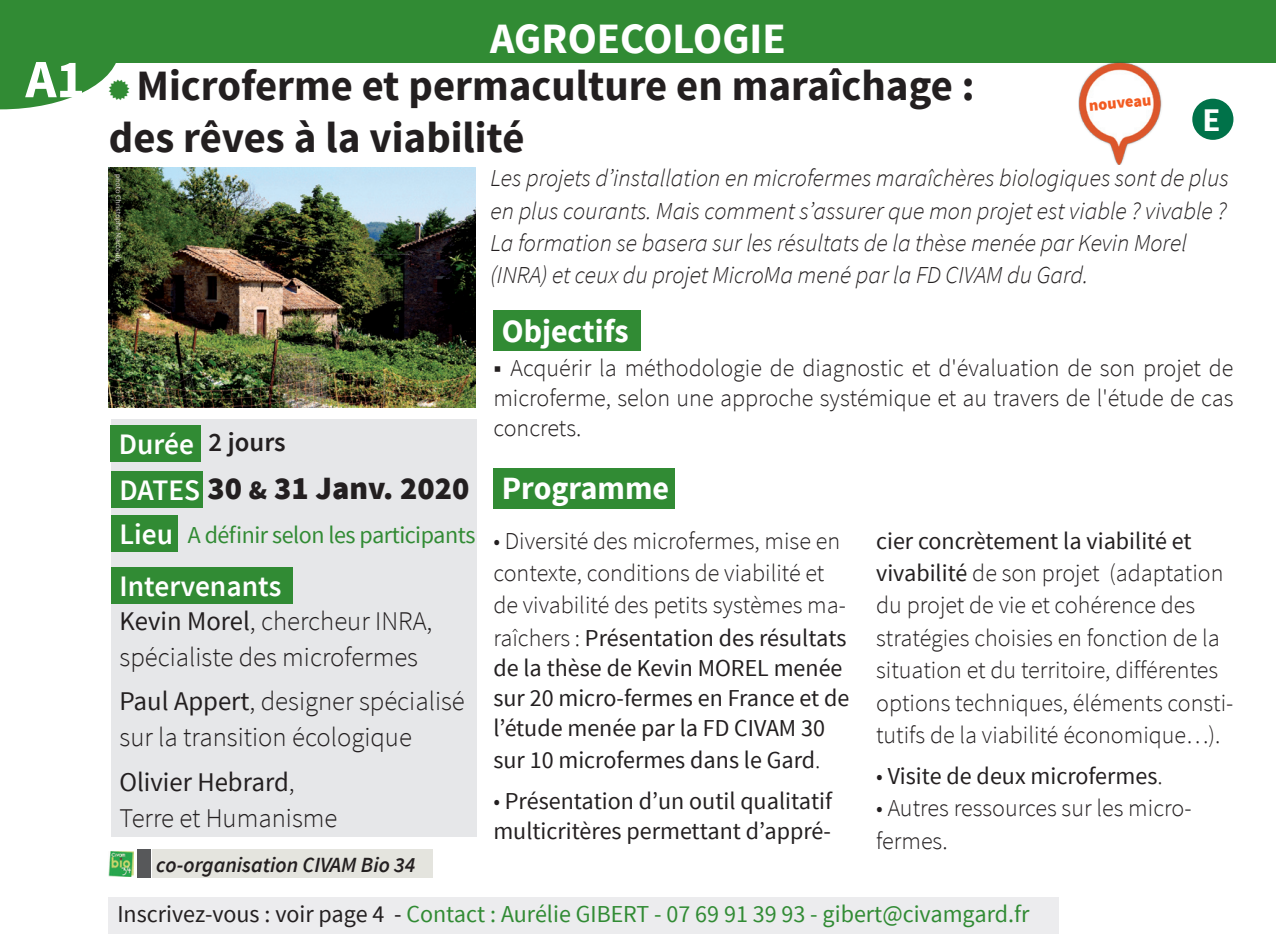
<style>
.page{position:relative;width:1276px;height:936px;background:#fff}
.page>*{position:absolute;margin:0;border:0;box-sizing:border-box;transform-origin:0 0}
.t1{font:700 43.2px/47.1px "Source Sans Pro";color:#231f20}
.t2{font:700 33px "Source Sans Pro";color:#fff}
.t3{font:900 32.4px "Source Sans Pro";color:#231f20}
.t4{font:700 32.4px "Source Sans Pro";color:#fff}
.t5{font:600 29.7px "Source Sans Pro";color:#fff}
.t6{font:300 27px/36px "Source Sans Pro";color:#231f20}
.t7{font:600 27px "Source Sans Pro";color:#231f20}
.t8{font:300 24.3px/32.4px "Source Sans Pro";color:#231f20}
.t9{font:italic 300 24.3px/32.4px "Source Sans Pro";color:#231f20}
.t10{font:24.3px/30px "Source Sans Pro";color:#231f20}
.t11{font:24.3px "Source Sans Pro";color:#318b34}
.t12{font:24.3px "Source Sans Pro";letter-spacing:-.02em;color:#318b34}
.t13{font:italic 600 21.6px "Source Sans Pro";color:#231f20}
.t14{font:900 16.2px "Source Sans Pro";color:#f25b21}
.s1{color:#fff}
.s2{font-size:54px;color:#fff}
.s3{font-size:29.7px;color:#fff}
.s4{font-weight:600;font-size:29.7px;color:#fff}
.s5{font-size:27px}
.s6{font-weight:400}
.s7{font-weight:400;font-size:27px}
.s8{font-weight:300}
.s9{color:#231f20}
</style>
<div class="page">
<div style="left:0;top:0;width:1276px;height:63px;background:#318b34"></div>
<div style="left:493px;top:310px;width:147px;height:41px;background:#318b34"></div>
<img style="left:109px;top:167px;width:367px;height:240px">
<div style="left:112px;top:419px;width:365px;height:418px;background:#e6e7e9"></div>
<div style="left:110px;top:425px;width:91px;height:36px;background:#318b34"></div>
<div style="left:111px;top:471px;width:92px;height:36px;background:#318b34"></div>
<div style="left:111px;top:515px;width:66px;height:36px;background:#318b34"></div>
<div style="left:111px;top:567px;width:182px;height:36px;background:#318b34"></div>
<div style="left:493px;top:468px;width:182px;height:40px;background:#318b34"></div>
<div style="left:109px;top:897px;width:950px;height:36px;background:#ececee"></div>
<div style="left:1192px;top:99px;width:41px;height:41px;background:#007249;border-radius:50%"></div>
<img style="left:1078px;top:62px;width:84px;height:103px">
<div style="left:152px;top:849px;width:280px;height:28px;background:#e4e4de"></div>
<div style="left:137px;top:849px;width:14px;height:28px;background:#57585a"></div>
<img style="left:108px;top:851px;width:25px;height:25px">
<svg style="left:0;top:63px;width:116px;height:46px"></svg>
<h1 class="t1" style="left:26px;top:16px;width:950px;text-indent:465px"><span class="s1">AGROECOLOGIE<br></span><span class="s2">A1</span> Microferme et permaculture en maraîchage :</h1>
<h1 class="t1" style="left:109px;top:115px;width:417px">des rêves à la viabilité</h1>
<p class="t14" style="left:1088px;top:95px;width:64px;rotate:-5deg">nouveau</p>
<h2 class="t2" style="left:1202px;top:99px;width:20px">E</h2>
<p class="t9" style="left:490px;top:162px;width:740px">Les projets d’installation en microfermes maraîchères biologiques sont de plus en plus courants. Mais comment s’assurer que mon projet est viable ? vivable ?<br>La formation se basera sur les résultats de la thèse menée par Kevin Morel (INRA) et ceux du projet MicroMa mené par la FD CIVAM du Gard.</p>
<p class="t7" style="left:119px;top:424px;width:168px"><span class="s3">Durée</span> 2 jours</p>
<h3 class="t3" style="left:119px;top:467px;width:351px"><span class="s4">DATES</span> 30 <span class="s5">&amp;</span> 31 Janv. 2020</h3>
<p class="t12" style="left:119px;top:520px;width:357px"><span class="s4">Lieu</span> A définir selon les participants</p>
<p class="t5" style="left:119px;top:568px;width:163px">Intervenants</p>
<p class="t6" style="left:119px;top:603px;width:314px"><span class="s6">Kevin Morel</span>, chercheur INRA, spécialiste des microfermes</p>
<p class="t6" style="left:119px;top:683px;width:347px"><span class="s6">Paul Appert</span>, designer spécialisé sur la transition écologique</p>
<p class="t6" style="left:119px;top:764px;width:219px"><span class="s6">Olivier Hebrard</span>,<br>Terre et Humanisme</p>
<p class="t13" style="left:156px;top:851px;width:261px">co-organisation CIVAM Bio 34</p>
<h3 class="t4" style="left:502px;top:310px;width:128px">Objectifs</h3>
<p class="t8" style="left:493px;top:353px;width:741px;line-height:30px;text-align:justify"><span class="s7">■</span> Acquérir la méthodologie de diagnostic et d'évaluation de son projet de microferme, selon une approche systémique et au travers de l'étude de cas concrets.</p>
<h3 class="t4" style="left:502px;top:467px;width:169px">Programme</h3>
<p class="t8" style="left:493px;top:524px;width:355px">• Diversité des microfermes, mise en contexte, conditions de viabilité et de vivabilité des petits systèmes ma&shy;raîchers : <span class="s6">Présentation des résultats</span></p>
<p class="t10" style="left:493px;top:653px;width:357px">de la thèse de Kevin MOREL menée sur 20 micro-fermes en France et de l’étude menée par la FD CIVAM 30</p>
<p class="t10" style="left:493px;top:745px;width:329px">sur 10 microfermes dans le Gard<span class="s8">.</span></p>
<p class="t10" style="left:493px;top:786px;width:340px"><span class="s8">•</span> Présentation d’un outil qualitatif multicritères permettant d’appré-</p>
<p class="t8" style="left:876px;top:524px;width:359px"><span class="s6">cier concrètement la viabilité et vivabilité</span> de son projet (adaptation du projet de vie et cohérence des stratégies choisies en fonction de la situation et du territoire, différentes options techniques, éléments consti&shy;tutifs de la viabilité économique…).</p>
<p class="t10" style="left:876px;top:761px;width:288px"><span class="s8">•</span> Visite de deux microfermes<span class="s8">.</span></p>
<p class="t8" style="left:876px;top:792px;width:317px">• Autres ressources sur les micro&shy;fermes.</p>
<p class="t11" style="left:117px;top:898px;width:913px"><span class="s9">Inscrivez-vous : voir page 4 -</span> Contact : Aurélie GIBERT - 07 69 91 39 93 - gibert@civamgard.fr</p>
</div>
